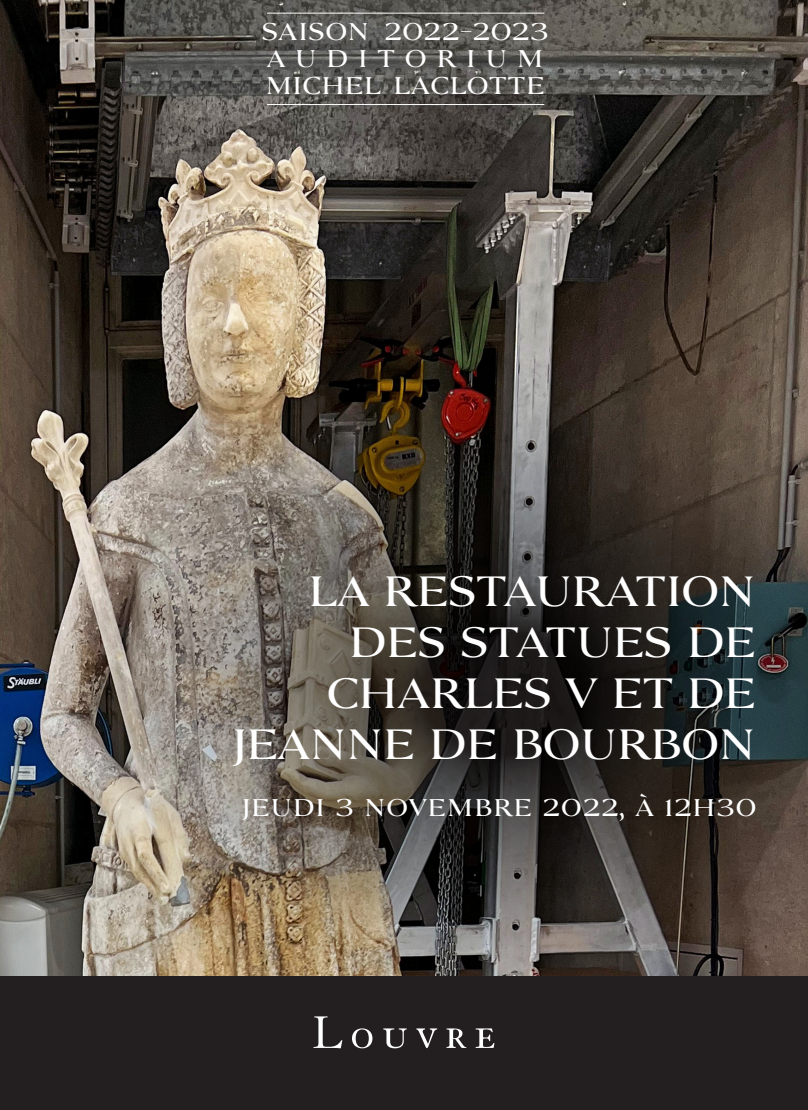
<style>
.page{position:relative;width:808px;height:1110px;background:#fff}
.page>*{position:absolute;margin:0;border:0;box-sizing:border-box;transform-origin:0 0}
.t1{font:42px/51px "Louvre Serif Med";letter-spacing:-.05em;color:#fff;text-align:right}
.t2{font:24px/27px "Louvre Serif Med SC950";letter-spacing:-.01em;color:#fff}
.t3{font:24px "Louvre Serif Med";letter-spacing:.005em;color:#fff}
</style>
<div class="page">
<img style="left:0;top:0;width:808px;height:977px">
<img style="left:51px;top:353px;width:757px;height:624px">
<hr style="left:267px;top:104px;width:277px;height:1px;background:#fff">
<hr style="left:267px;top:13px;width:277px;height:1px;background:#fff">
<div style="left:0;top:977px;width:808px;height:133px;background:#231f20"></div>
<svg style="left:313px;top:1016px;width:29px;height:32px"></svg>
<svg style="left:352px;top:1028px;width:20px;height:20px"></svg>
<svg style="left:383px;top:1028px;width:24px;height:20px"></svg>
<svg style="left:416px;top:1028px;width:21px;height:20px"></svg>
<svg style="left:446px;top:1028px;width:20px;height:20px"></svg>
<svg style="left:476px;top:1028px;width:18px;height:20px"></svg>
<p class="t2" style="left:261px;top:18px;width:289px">SAISON 2022-2023<br>AUDITORIUM<br>MICHEL LACLOTT</p>
<p class="t2" style="left:526px;top:72px;width:21px">E</p>
<p class="t1" style="left:231px;top:566px;width:526px">LA RESTAURATION<br>DES STATUES DE<br>CHARLES V ET DE<br>JEANNE DE BOURBON</p>
<p class="t3" style="left:242px;top:792px;width:517px">JEUDI 3 NOVEMBRE 2022, À 12H30</p>
</div>
